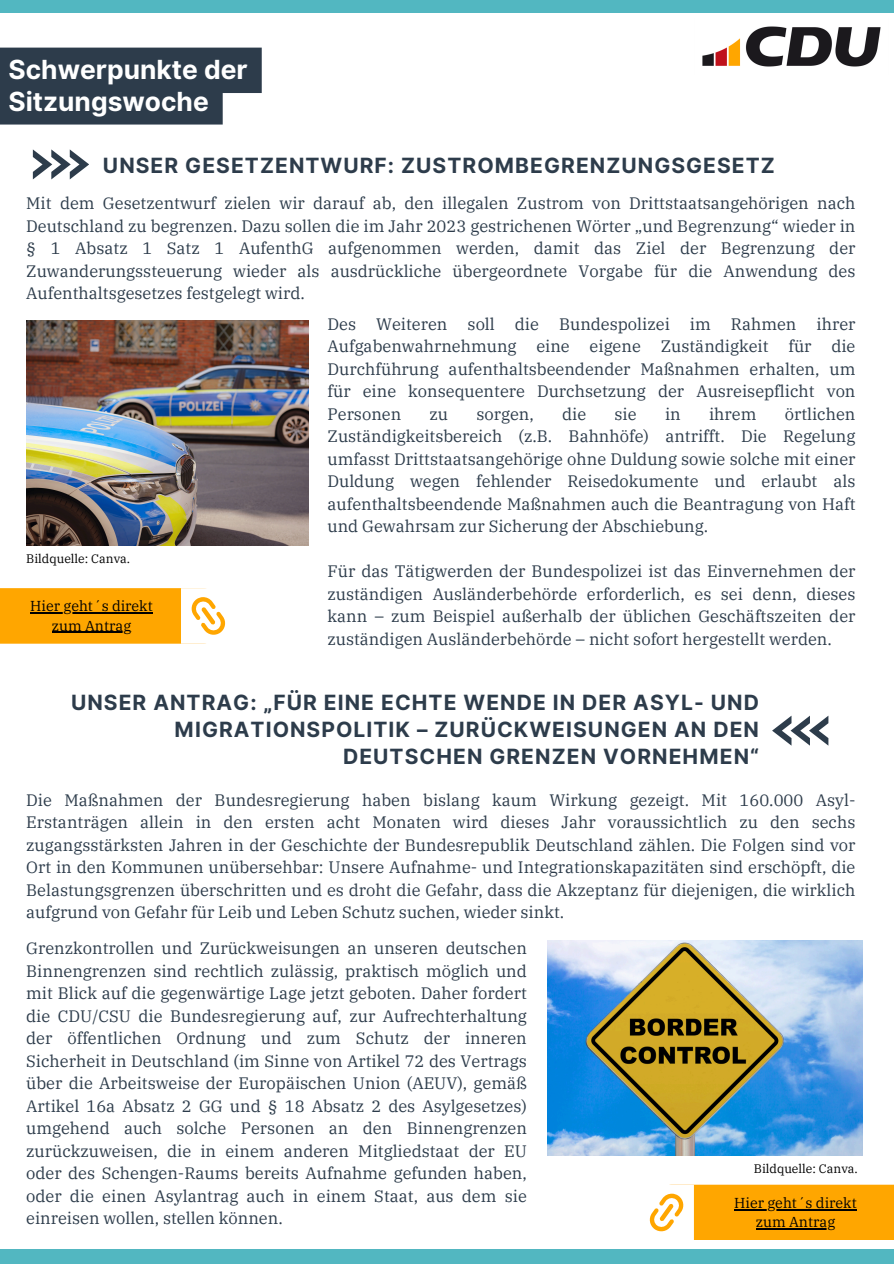
<style>
.page{position:relative;width:894px;height:1264px;background:#fff}
.page>*{position:absolute;margin:0;border:0;box-sizing:border-box;transform-origin:0 0}
.t1{font:700 26.4px/31.5px "Inter";color:#fff}
.t2{font:700 21px/27px "Inter";letter-spacing:.05em;color:#2d3c4b;text-align:right}
.t3{font:16.5px/22.5px "IBM Plex Serif";color:#2d3c4b;text-align:justify}
.t4{font:14.4px "IBM Plex Serif";color:#000}
.t5{font:12.3px "IBM Plex Serif";color:#000}
</style>
<div class="page">
<div style="left:0;top:0;width:893px;height:12px;background:#52b7c1"></div>
<div style="left:0;top:1249px;width:893px;height:14px;background:#52b7c1"></div>
<img style="left:702px;top:26px;width:179px;height:41px">
<img style="left:547px;top:940px;width:314px;height:215px">
<svg style="left:772px;top:715px;width:56px;height:30px"></svg>
<img style="left:26px;top:320px;width:283px;height:225px">
<svg style="left:33px;top:149px;width:56px;height:30px"></svg>
<div style="left:0;top:48px;width:262px;height:76px;background:#2d3c4b"></div>
<svg style="left:649px;top:1184px;width:244px;height:55px;background:#fbb229"></svg>
<hr style="left:734px;top:1209px;width:122px;height:1px;background:#000">
<hr style="left:755px;top:1228px;width:79px;height:1px;background:#000">
<svg style="left:0;top:588px;width:226px;height:55px"></svg>
<hr style="left:30px;top:612px;width:123px;height:1px;background:#000">
<hr style="left:52px;top:631px;width:79px;height:2px;background:#000">
<p class="t1" style="left:9px;top:54px;width:241px">Schwerpunkte der<br>Sitzungswoche</p>
<p class="t2" style="left:103px;top:151px;width:673px">UNSER GESETZENTWURF: ZUSTROMBEGRENZUNGSGESETZ</p>
<h2 class="t3" style="left:26px;top:192px;width:830px">Mit dem Gesetzentwurf zielen wir darauf ab, den illegalen Zustrom von Drittstaatsangehörigen nach Deutschland zu begrenzen. Dazu sollen die im Jahr 2023 gestrichenen Wörter „und Begrenzung“ wieder in § 1 Absatz 1 Satz 1 AufenthG aufgenommen werden, damit das Ziel der Begrenzung der Zuwanderungssteuerung wieder als ausdrückliche übergeordnete Vorgabe für die Anwendung des Aufenthaltsgesetzes festgelegt wird.</h2>
<p class="t5" style="left:26px;top:550px;width:105px">Bildquelle: Canva.</p>
<p class="t4" style="left:30px;top:596px;width:124px">Hier geht´s direkt</p>
<p class="t4" style="left:52px;top:616px;width:81px">zum Antrag</p>
<h3 class="t3" style="left:327px;top:312px;width:529px">Des Weiteren soll die Bundespolizei im Rahmen ihrer Aufgabenwahrnehmung eine eigene Zuständigkeit für die Durchführung aufenthaltsbeendender Maßnahmen erhalten, um für eine konsequentere Durchsetzung der Ausreisepflicht von Personen</h3>
<h3 class="t3" style="left:327px;top:402px;width:529px;text-indent:457px">örtlichen Zuständigkeitsbereich (z.B. Bahnhöfe) antrifft. Die Regelung umfasst Drittstaatsangehörige ohne Duldung sowie solche mit einer Duldung wegen fehlender Reisedokumente und erlaubt als aufenthaltsbeendende Maßnahmen auch die Beantragung von Haft und Gewahrsam zur Sicherung der Abschiebung.</h3>
<p class="t3" style="left:327px;top:560px;width:529px">Für das Tätigwerden der Bundespolizei ist das Einvernehmen der zuständigen Ausländerbehörde erforderlich, es sei denn, dieses kann – zum Beispiel außerhalb der üblichen Geschäftszeiten der zuständigen Ausländerbehörde – nicht sofort hergestellt werden.</p>
<h3 class="t3" style="left:429px;top:402px;width:20px">zu</h3>
<h3 class="t3" style="left:476px;top:402px;width:59px">sorgen,</h3>
<h3 class="t3" style="left:562px;top:402px;width:26px">die</h3>
<h3 class="t3" style="left:614px;top:402px;width:24px">sie</h3>
<h3 class="t3" style="left:664px;top:402px;width:17px">in</h3>
<h3 class="t3" style="left:708px;top:402px;width:49px">ihrem</h3>
<p class="t2" style="left:71px;top:689px;width:689px">UNSER ANTRAG: „FÜR EINE ECHTE WENDE IN DER ASYL- UND<br>MIGRATIONSPOLITIK – ZURÜCKWEISUNGEN AN DEN<br>DEUTSCHEN GRENZEN VORNEHMEN“</p>
<h3 class="t3" style="left:26px;top:788px;width:830px">Die Maßnahmen der Bundesregierung haben bislang kaum Wirkung gezeigt. Mit 160.000 Asyl-Erstanträgen allein in den ersten acht Monaten wird dieses Jahr voraussichtlich zu den sechs zugangsstärksten Jahren in der Geschichte der Bundesrepublik Deutschland zählen. Die Folgen sind vor Ort in den Kommunen unübersehbar: Unsere Aufnahme- und Integrationskapazitäten sind erschöpft, die Belastungsgrenzen überschritten und es droht die Gefahr, dass die Akzeptanz für diejenigen, die wirklich aufgrund von Gefahr für Leib und Leben Schutz suchen, wieder sinkt.</h3>
<h4 class="t3" style="left:26px;top:936px;width:502px">Grenzkontrollen und Zurückweisungen an unseren deutschen Binnengrenzen sind rechtlich zulässig, praktisch möglich und mit Blick auf die gegenwärtige Lage jetzt geboten. Daher fordert die CDU/CSU die Bundesregierung auf, zur Aufrechterhaltung der öffentlichen Ordnung und zum Schutz der inneren Sicherheit in Deutschland (im Sinne von Artikel 72 des Vertrags über die Arbeitsweise der Europäischen Union (AEUV), gemäß Artikel 16a Absatz 2 GG und § 18 Absatz 2 des Asylgesetzes) umgehend auch solche Personen an den Binnengrenzen zurückzuweisen, die in einem anderen Mitgliedstaat der EU oder des Schengen-Raums bereits Aufnahme gefunden haben, oder die einen Asylantrag auch in einem Staat, aus dem sie einreisen wollen, stellen können.</h4>
<h3 class="t5" style="left:753px;top:1160px;width:105px">Bildquelle: Canva.</h3>
<h3 class="t4" style="left:734px;top:1193px;width:124px">Hier geht´s direkt</h3>
<h3 class="t4" style="left:755px;top:1212px;width:81px">zum Antrag</h3>
</div>
